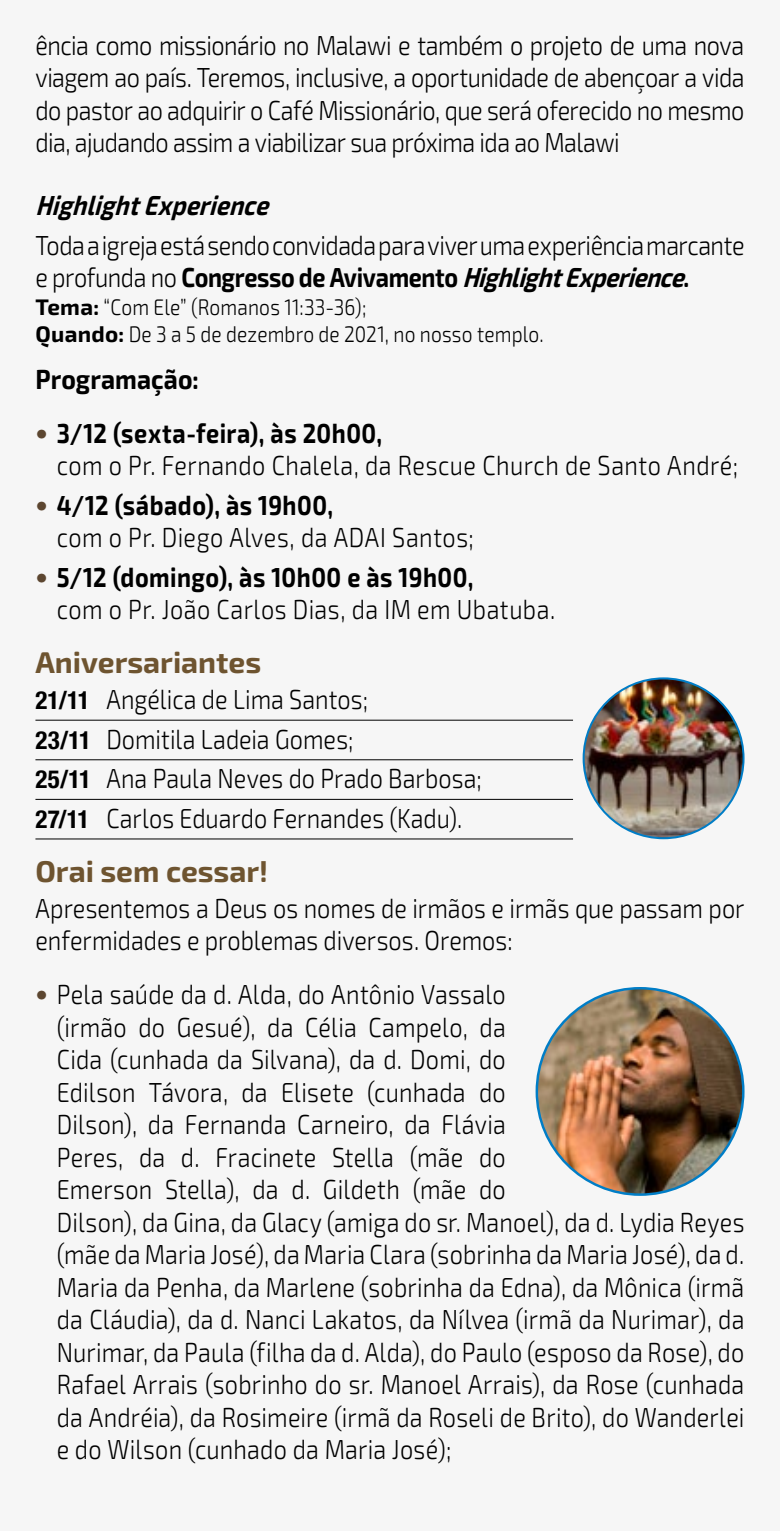
<style>
.page{position:relative;width:780px;height:1531px;background:#f6f6f6}
.page>*{position:absolute;margin:0;border:0;box-sizing:border-box;transform-origin:0 0}
.t1{font:700 30px "Exo 2";color:#6e5430}
.t2{font:300 27.5px/32.5px "Exo 2";letter-spacing:.005em;color:#000;scale:.85 1}
.t3{font:300 27.5px/32.5px "Exo 2";letter-spacing:-.02em;color:#000;scale:.85 1}
.t4{font:italic 700 27.5px "Exo 2";color:#000;scale:.85 1}
.t5{font:700 27.5px "Exo 2";letter-spacing:.005em;color:#000;scale:.9 1}
.t6{font:300 22.5px/27.5px "Exo 2";letter-spacing:.01em;color:#000;scale:.85 1}
.s1{font-weight:700}
.s2{font-weight:700;font-style:italic}
.s3{font-family:"Helvetica Neue LT Std";font-weight:700;font-stretch:condensed;font-size:25px;color:#5c4630}
.s4{font-family:"Helvetica Neue LT Std";font-weight:700;font-stretch:condensed;font-size:25px}
</style>
<div class="page">
<hr style="left:35px;top:720px;width:538px;height:1px;background:#000">
<hr style="left:35px;top:759px;width:538px;height:1px;background:#000">
<hr style="left:35px;top:799px;width:538px;height:1px;background:#000">
<hr style="left:35px;top:838px;width:538px;height:1px;background:#000">
<img style="left:536px;top:988px;width:207px;height:206px;border-radius:103px">
<img style="left:583px;top:678px;width:160px;height:160px;border-radius:80px">
<p class="t2" style="left:35px;top:29px;width:835px;text-align:justify">ência como missionário no Malawi e também o projeto de uma nova viagem ao país. Teremos, inclusive, a oportunidade de abençoar a vida do pastor ao adquirir o Café Missionário, que será oferecido no mesmo dia, ajudando assim a viabilizar sua próxima ida ao Malawi</p>
<p class="t4" style="left:35px;top:189px;width:286px">HighlightExperience</p>
<p class="t3" style="left:35px;top:229px;width:835px">Toda a igreja está sendo convidada para viver uma experiência marcante e profunda no <span class="s1">Congresso de Avivamento</span> <span class="s2">HighlightExperience</span><span class="s1">.</span></p>
<p class="t6" style="left:35px;top:294px;width:599px"><span class="s1">Tema:</span> “Com Ele” (Romanos 11:33-36);<br><span class="s1">Quando:</span> De 3 a 5 de dezembro de 2021, no nosso templo.</p>
<p class="t5" style="left:35px;top:363px;width:183px">Programação:</p>
<p class="t2" style="left:57px;top:417px;width:803px;text-indent:-21px"><span class="s3">•</span> <span class="s1">3/12 (sexta-feira), às 20h00,<br></span>com o Pr. Fernando Chalela, da Rescue Church de Santo André;</p>
<p class="t2" style="left:57px;top:489px;width:492px;text-indent:-21px"><span class="s3">•</span> <span class="s1">4/12 (sábado), às 19h00,<br></span>com o Pr. Diego Alves, da ADAI Santos;</p>
<p class="t2" style="left:57px;top:561px;width:588px;text-indent:-21px"><span class="s3">•</span> <span class="s1">5/12 (domingo), às 10h00 e às 19h00,<br></span>com o Pr. João Carlos Dias, da IM em Ubatuba.</p>
<p class="t1" style="left:35px;top:645px;width:227px">Aniversariantes</p>
<p class="t2" style="left:35px;top:680px;width:526px;line-height:39.5px"><span class="s4">21/11</span> Angélica de Lima Santos;<br><span class="s4">23/11</span> Domitila Ladeia Gomes;<br><span class="s4">25/11</span> Ana Paula Neves do Prado Barbosa; <span class="s4">27/11</span> Carlos Eduardo Fernandes (Kadu).</p>
<p class="t1" style="left:35px;top:853px;width:234px">Orai sem cessar!</p>
<p class="t2" style="left:35px;top:892px;width:835px">Apresentemos a Deus os nomes de irmãos e irmãs que passam por enfermidades e problemas diversos. Oremos:</p>
<p class="t2" style="left:57px;top:979px;width:810px;text-indent:-21px"><span class="s3">•</span> Pela saúde da d. Alda, do Antônio Vassalo<br>(irmão do Gesué), da Célia Campelo, da<br>Cida (cunhada da Silvana), da d. Domi, do<br>Edilson Távora, da Elisete (cunhada do<br>Dilson), da Fernanda Carneiro, da Flávia<br>Peres, da d. Fracinete Stella (mãe do<br>Emerson Stella), da d. Gildeth (mãe do<br>Dilson), da Gina, da Glacy (amiga do sr. Manoel), da d. Lydia Reyes (mãe da Maria José), da Maria Clara (sobrinha da Maria José), da d.<br>Maria da Penha, da Marlene (sobrinha da Edna), da Mônica (irmã da Cláudia), da d. Nanci Lakatos, da Nílvea (irmã da Nurimar), da Nurimar, da Paula (filha da d. Alda), do Paulo (esposo da Rose), do Rafael Arrais (sobrinho do sr. Manoel Arrais), da Rose (cunhada da Andréia), da Rosimeire (irmã da Roseli de Brito), do Wanderlei e do Wilson (cunhado da Maria José);</p>
</div>
